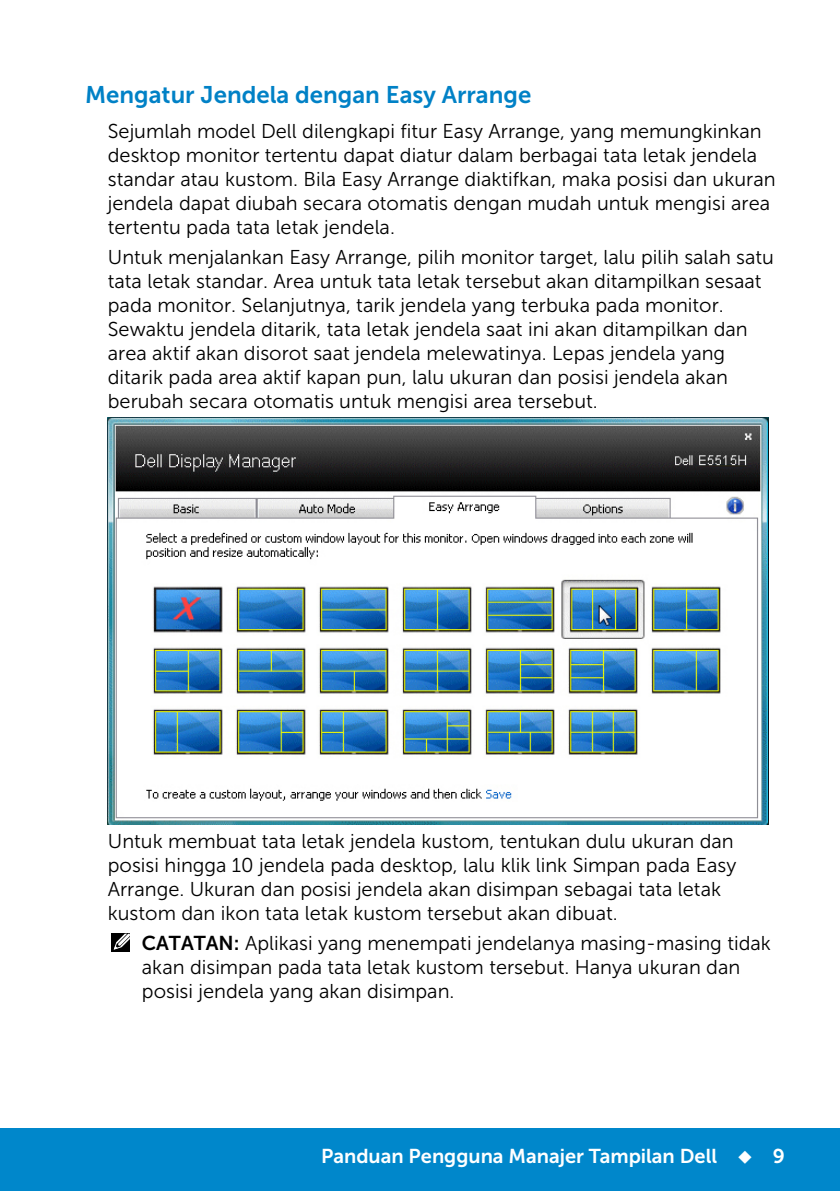
<style>
.page{position:relative;width:840px;height:1191px;background:#fff}
.page>*{position:absolute;margin:0;border:0;box-sizing:border-box;transform-origin:0 0}
.Head2{font:24px "Museo Sans For Dell 700";color:#0081c6}
.Paragraph{font:20px/24px "Museo Sans For Dell 300";color:#000}
.Note{font:20px/24px "Museo Sans For Dell 300";color:#000}
.t1{font:20px "Museo Sans For Dell 700";color:#fff}
.s1{font-family:"Museo Sans For Dell 700"}
</style>
<div class="page">
<div style="left:0;top:1128px;width:839px;height:63px;background:#0087cb"></div>
<img style="left:108px;top:418px;width:660px;height:406px">
<div style="left:111px;top:933px;width:19px;height:19px;background:#000"></div>
<svg style="left:113px;top:933px;width:17px;height:17px"></svg>
<p class="Head2" style="left:85px;top:81px;width:447px">Mengatur Jendela dengan Easy Arrange</p>
<p class="Paragraph" style="left:108px;top:120px;width:669px">Sejumlah model Dell dilengkapi fitur Easy Arrange, yang memungkinkan desktop monitor tertentu dapat diatur dalam berbagai tata letak jendela standar atau kustom. Bila Easy Arrange diaktifkan, maka posisi dan ukuran jendela dapat diubah secara otomatis dengan mudah untuk mengisi area tertentu pada tata letak jendela.</p>
<p class="Paragraph" style="left:108px;top:245px;width:667px">Untuk menjalankan Easy Arrange, pilih monitor target, lalu pilih salah satu tata letak standar. Area untuk tata letak tersebut akan ditampilkan sesaat pada monitor. Selanjutnya, tarik jendela yang terbuka pada monitor.<br>Sewaktu jendela ditarik, tata letak jendela saat ini akan ditampilkan dan area aktif akan disorot saat jendela melewatinya. Lepas jendela yang ditarik pada area aktif kapan pun, lalu ukuran dan posisi jendela akan berubah secara otomatis untuk mengisi area tersebut.</p>
<p class="Paragraph" style="left:108px;top:829px;width:629px">Untuk membuat tata letak jendela kustom, tentukan dulu ukuran dan posisi hingga 10 jendela pada desktop, lalu klik link Simpan pada Easy Arrange. Ukuran dan posisi jendela akan disimpan sebagai tata letak kustom dan ikon tata letak kustom tersebut akan dibuat.</p>
<p class="Note" style="left:142px;top:931px;width:630px"><span class="s1">CATATAN:</span> Aplikasi yang menempati jendelanya masing-masing tidak akan disimpan pada tata letak kustom tersebut. Hanya ukuran dan posisi jendela yang akan disimpan.</p>
<p class="t1" style="left:321px;top:1144px;width:465px">Panduan Pengguna Manajer Tampilan Dell ◆ 9</p>
</div>
